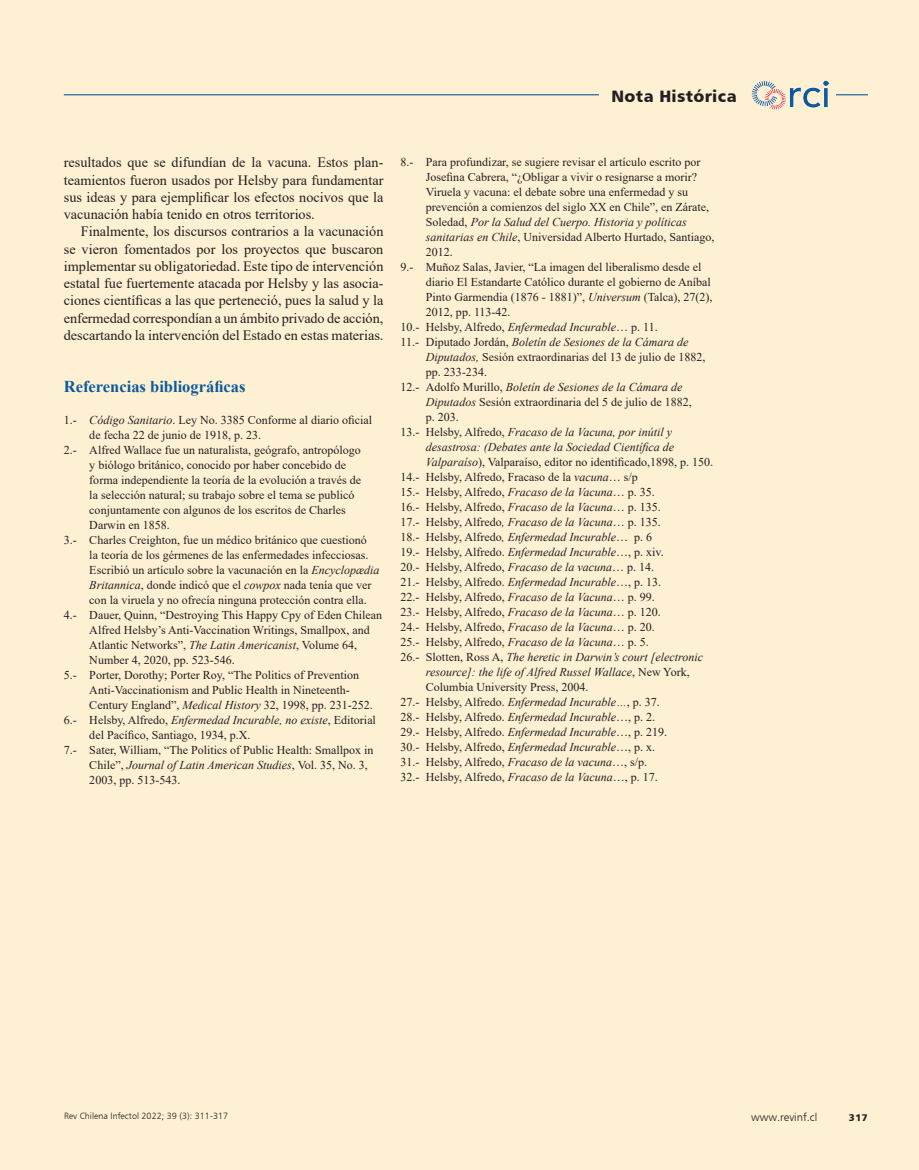
<style>
.page{position:relative;width:919px;height:1170px;background:#fff}
.page>*{position:absolute;margin:0;border:0;box-sizing:border-box;transform-origin:0 0}
.t1{font:700 16.5px "Times New Roman";color:#0b5a9c}
.t2{font:16.5px "Humanist 777 BT Black B";letter-spacing:.02em;color:#231f20}
.t3{font:14.25px/17.2px "Times New Roman";color:#231f20;text-align:justify}
.t4{font:12px "Times New Roman";color:#231f20}
.t5{font:italic 12px "Times New Roman";color:#231f20}
.t6{font:11.25px "Humanist 777 BT Light B";color:#231f20}
.t7{font:9.75px "Humanist 777 BT Black B";color:#231f20}
.t8{font:9px "Humanist 777 BT Light B";color:#231f20}
.s1{font-style:italic}
.s2{font-style:normal}
</style>
<div class="page">
<div style="left:0;top:0;width:918px;height:1169px;background:#fef0d3"></div>
<hr style="left:64px;top:94px;width:803px;height:1px;background:#0b5a9c">
<div style="left:744px;top:80px;width:92px;height:30px;background:#fef0d3"></div>
<img style="left:751px;top:80px;width:77px;height:30px">
<div style="left:598px;top:80px;width:151px;height:30px;background:#fef0d3"></div>
<h1 class="t2" style="left:611px;top:85px;width:126px">Nota Histórica</h1>
<p class="t3" style="left:64px;top:153px;width:321px">resultados que se difundían de la vacuna. Estos plan&shy;teamientos fueron usados por Helsby para fundamentar sus ideas y para ejemplificar los efectos nocivos que la vacunación había tenido en otros territorios.</p>
<p class="t3" style="left:64px;top:222px;width:321px;text-indent:17px">Finalmente, los discursos contrarios a la vacunación se vieron fomentados por los proyectos que buscaron implementar su obligatoriedad. Este tipo de intervención estatal fue fuertemente atacada por Helsby y las asocia&shy;ciones científicas a las que perteneció, pues la salud y la enfermedad correspondían a un ámbito privado de acción, descartando la intervención del Estado en estas materias.</p>
<h1 class="t1" style="left:64px;top:374px;width:183px">Referencias bibliográficas</h1>
<p class="t4" style="left:64px;top:411px;width:310px">1.- <span class="s1">Código Sanitario</span>. Ley No. 3385 Conforme al diario oficial</p>
<p class="t4" style="left:89px;top:426px;width:173px">de fecha 22 de junio de 1918, p. 23.</p>
<p class="t4" style="left:64px;top:441px;width:298px">2.- Alfred Wallace fue un naturalista, geógrafo, antropólogo</p>
<p class="t4" style="left:89px;top:456px;width:258px">y biólogo británico, conocido por haber concebido de</p>
<p class="t4" style="left:89px;top:471px;width:273px">forma independiente la teoría de la evolución a través de</p>
<p class="t4" style="left:89px;top:486px;width:266px">la selección natural; su trabajo sobre el tema se publicó</p>
<p class="t4" style="left:89px;top:501px;width:258px">conjuntamente con algunos de los escritos de Charles</p>
<p class="t4" style="left:89px;top:516px;width:82px">Darwin en 1858.</p>
<p class="t4" style="left:64px;top:531px;width:304px">3.- Charles Creighton, fue un médico británico que cuestionó</p>
<p class="t4" style="left:89px;top:546px;width:280px">la teoría de los gérmenes de las enfermedades infecciosas.</p>
<p class="t4" style="left:89px;top:561px;width:291px">Escribió un artículo sobre la vacunación en la <span class="s1">Encyclopædia</span></p>
<p class="t4" style="left:89px;top:576px;width:283px"><span class="s1">Britannica</span>, donde indicó que el <span class="s1">cowpox</span> nada tenía que ver</p>
<p class="t4" style="left:89px;top:591px;width:279px">con la viruela y no ofrecía ninguna protección contra ella.</p>
<p class="t4" style="left:64px;top:606px;width:320px">4.- Dauer, Quinn, “Destroying This Happy Cpy of Eden Chilean</p>
<p class="t4" style="left:89px;top:621px;width:282px">Alfred Helsby’s Anti-Vaccination Writings, Smallpox, and</p>
<p class="t4" style="left:89px;top:636px;width:269px">Atlantic Networks”, <span class="s1">The Latin Americanist</span>, Volume 64,</p>
<p class="t4" style="left:89px;top:651px;width:147px">Number 4, 2020, pp. 523-546.</p>
<p class="t4" style="left:64px;top:666px;width:297px">5.- Porter, Dorothy; Porter Roy, “The Politics of Prevention</p>
<p class="t4" style="left:89px;top:681px;width:262px">Anti-Vaccinationism and Public Health in Nineteenth-</p>
<p class="t4" style="left:89px;top:696px;width:285px">Century England”, <span class="s1">Medical History</span> 32, 1998, pp. 231-252.</p>
<p class="t4" style="left:64px;top:711px;width:313px">6.- Helsby, Alfredo, <span class="s1">Enfermedad Incurable, no existe</span>, Editorial</p>
<p class="t4" style="left:89px;top:726px;width:162px">del Pacífico, Santiago, 1934, p.X.</p>
<p class="t4" style="left:64px;top:741px;width:311px">7.- Sater, William, “The Politics of Public Health: Smallpox in</p>
<p class="t5" style="left:89px;top:756px;width:280px"><span class="s2">Chile”,</span> Journal of Latin American Studies<span class="s2">, Vol. 35, No. 3,</span></p>
<p class="t4" style="left:89px;top:771px;width:92px">2003, pp. 513-543.</p>
<p class="t4" style="left:400px;top:153px;width:301px">8.- Para profundizar, se sugiere revisar el artículo escrito por</p>
<p class="t4" style="left:426px;top:168px;width:272px">Josefina Cabrera, “¿Obligar a vivir o resignarse a morir?</p>
<p class="t4" style="left:426px;top:183px;width:264px">Viruela y vacuna: el debate sobre una enfermedad y su</p>
<p class="t4" style="left:426px;top:198px;width:284px">prevención a comienzos del siglo XX en Chile”, en Zárate,</p>
<p class="t5" style="left:426px;top:213px;width:262px"><span class="s2">Soledad,</span> Por la Salud del Cuerpo. Historia y políticas</p>
<p class="t4" style="left:426px;top:228px;width:290px"><span class="s1">sanitarias en Chile</span>, Universidad Alberto Hurtado, Santiago,</p>
<p class="t4" style="left:426px;top:243px;width:28px">2012.</p>
<p class="t4" style="left:400px;top:258px;width:302px">9.- Muñoz Salas, Javier, “La imagen del liberalismo desde el</p>
<p class="t4" style="left:426px;top:273px;width:286px">diario El Estandarte Católico durante el gobierno de Aníbal</p>
<p class="t4" style="left:426px;top:288px;width:288px">Pinto Garmendia (1876 - 1881)”, <span class="s1">Universum</span> (Talca), 27(2),</p>
<p class="t4" style="left:426px;top:303px;width:86px">2012, pp. 113-42.</p>
<p class="t4" style="left:400px;top:318px;width:259px">10.- Helsby, Alfredo, <span class="s1">Enfermedad Incurable</span>… p. 11.</p>
<p class="t5" style="left:400px;top:333px;width:289px"><span class="s2">11.- Diputado Jordán,</span> Boletín de Sesiones de la Cámara de</p>
<p class="t4" style="left:426px;top:348px;width:281px"><span class="s1">Diputados,</span> Sesión extraordinarias del 13 de julio de 1882,</p>
<p class="t4" style="left:426px;top:363px;width:62px">pp. 233-234.</p>
<p class="t5" style="left:400px;top:378px;width:283px"><span class="s2">12.- Adolfo Murillo,</span> Boletín de Sesiones de la Cámara de</p>
<p class="t4" style="left:426px;top:393px;width:267px"><span class="s1">Diputados</span> Sesión extraordinaria del 5 de julio de 1882,</p>
<p class="t4" style="left:426px;top:408px;width:34px">p. 203.</p>
<p class="t5" style="left:400px;top:423px;width:273px"><span class="s2">13.- Helsby, Alfredo,</span> Fracaso de la Vacuna, por inútil y</p>
<p class="t5" style="left:426px;top:438px;width:250px">desastrosa: (Debates ante la Sociedad Científica de</p>
<p class="t4" style="left:426px;top:453px;width:289px"><span class="s1">Valparaíso</span>), Valparaíso, editor no identificado,1898, p. 150.</p>
<p class="t4" style="left:400px;top:468px;width:239px">14.- Helsby, Alfredo, Fracaso de la <span class="s1">vacuna</span>… s/p</p>
<p class="t4" style="left:400px;top:483px;width:256px">15.- Helsby, Alfredo, <span class="s1">Fracaso de la Vacuna</span>… p. 35.</p>
<p class="t4" style="left:400px;top:498px;width:262px">16.- Helsby, Alfredo, <span class="s1">Fracaso de la Vacuna</span>… p. 135.</p>
<p class="t4" style="left:400px;top:513px;width:262px">17.- Helsby, Alfredo<span class="s1">, Fracaso de la Vacuna</span>… p. 135.</p>
<p class="t4" style="left:400px;top:528px;width:253px">18.- Helsby, Alfredo<span class="s1">, Enfermedad Incurable</span>… p. 6</p>
<p class="t4" style="left:400px;top:543px;width:265px">19.- Helsby, Alfredo. <span class="s1">Enfermedad Incurable</span>…, p. xiv.</p>
<p class="t4" style="left:400px;top:558px;width:255px">20.- Helsby, Alfredo, <span class="s1">Fracaso de la vacuna</span>… p. 14.</p>
<p class="t4" style="left:400px;top:573px;width:262px">21.- Helsby, Alfredo. <span class="s1">Enfermedad Incurable</span>…, p. 13.</p>
<p class="t4" style="left:400px;top:588px;width:256px">22.- Helsby, Alfredo, <span class="s1">Fracaso de la Vacuna</span>… p. 99.</p>
<p class="t4" style="left:400px;top:603px;width:262px">23.- Helsby, Alfredo, <span class="s1">Fracaso de la Vacuna</span>… p. 120.</p>
<p class="t4" style="left:400px;top:618px;width:256px">24.- Helsby, Alfredo, <span class="s1">Fracaso de la Vacuna</span>… p. 20.</p>
<p class="t4" style="left:400px;top:633px;width:250px">25.- Helsby, Alfredo, <span class="s1">Fracaso de la Vacuna</span>… p. 5.</p>
<p class="t5" style="left:400px;top:648px;width:304px"><span class="s2">26.- Slotten, Ross A,</span> The heretic in Darwin’s court [electronic</p>
<p class="t5" style="left:426px;top:663px;width:265px">resource]: the life of Alfred Russel Wallace<span class="s2">, New York,</span></p>
<p class="t4" style="left:426px;top:678px;width:164px">Columbia University Press, 2004.</p>
<p class="t4" style="left:400px;top:693px;width:261px">27.- Helsby, Alfredo. <span class="s1">Enfermedad Incurable…</span>, p. 37.</p>
<p class="t4" style="left:400px;top:708px;width:256px">28.- Helsby, Alfredo. <span class="s1">Enfermedad Incurable</span>…, p. 2.</p>
<p class="t4" style="left:400px;top:723px;width:268px">29.- Helsby, Alfredo. <span class="s1">Enfermedad Incurable</span>…, p. 219.</p>
<p class="t4" style="left:400px;top:738px;width:256px">30.- Helsby, Alfredo, <span class="s1">Enfermedad Incurable</span>…, p. x.</p>
<p class="t4" style="left:400px;top:753px;width:248px">31.- Helsby, Alfredo, <span class="s1">Fracaso de la vacuna</span>…, s/p.</p>
<p class="t4" style="left:400px;top:768px;width:259px">32.- Helsby, Alfredo, <span class="s1">Fracaso de la Vacuna</span>…, p. 17.</p>
<p class="t8" style="left:64px;top:1110px;width:166px">Rev Chilena Infectol 2022; 39 (3): 311-317</p>
<p class="t6" style="left:751px;top:1110px;width:68px">www.revinf.cl</p>
<p class="t7" style="left:848px;top:1111px;width:20px">317</p>
</div>
